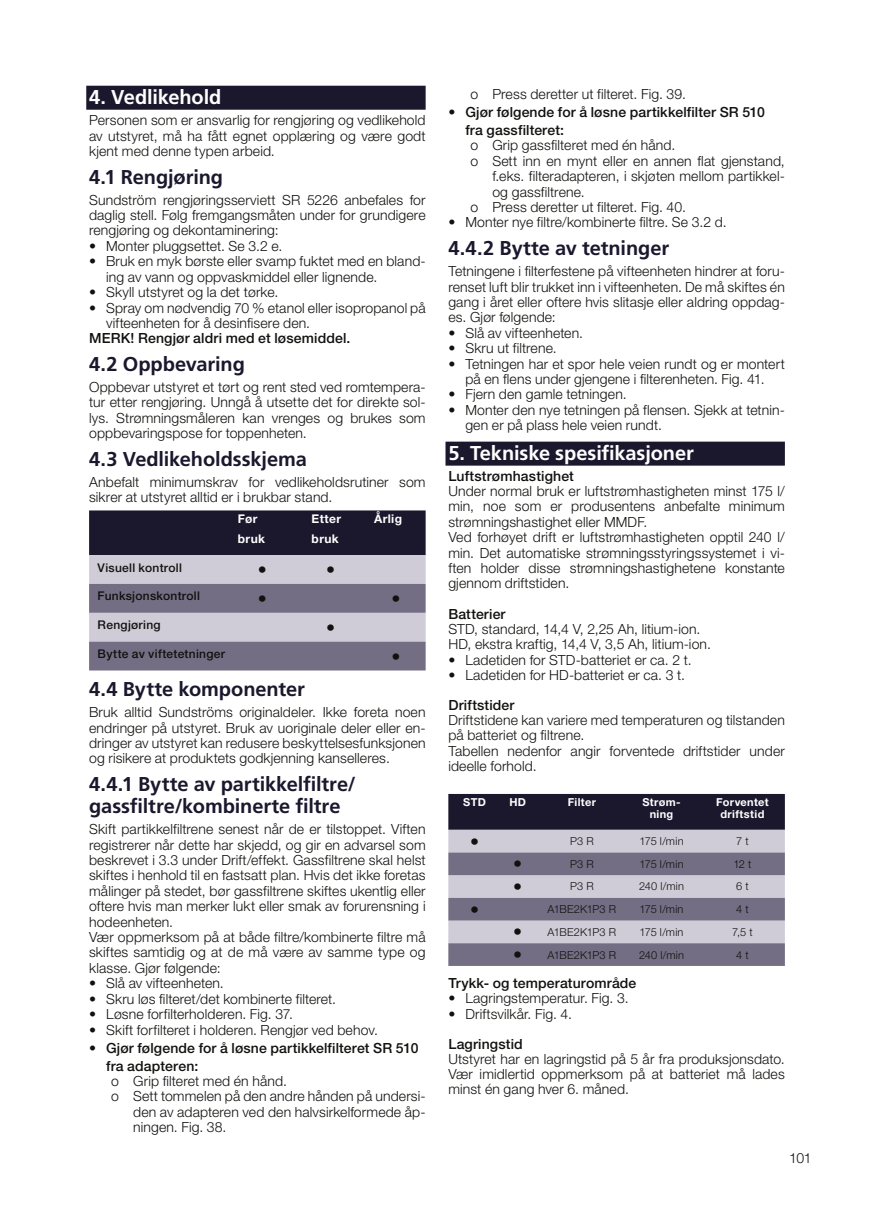
<style>
.page{position:relative;width:874px;height:1225px;background:#fff}
.page>*{position:absolute;margin:0;border:0;box-sizing:border-box;transform-origin:0 0}
.t1{font:700 20px/22px "Frutiger LT Pro";letter-spacing:-.005em;color:#1b182d}
.t2{font:700 20px "Frutiger LT Pro";letter-spacing:-.005em;color:#fff}
.t3{font:500 18px "Helvetica Neue LT Pro";color:#11110f}
.t4{font:300 18px "Helvetica Neue LT Pro";color:#11110f}
.t5{font:300 14px/15.4px "Helvetica Neue LT Pro";letter-spacing:.01em;color:#11110f}
.t6{font:500 14px/18px "Helvetica Neue LT Pro";letter-spacing:.01em;color:#11110f}
.t7{font:500 12px "Helvetica Neue LT Pro";letter-spacing:.025em;color:#11110f}
.t8{font:700 12px/20px "Helvetica Neue LT Pro";letter-spacing:.03em;color:#fff}
.t9{font:300 11px "Helvetica Neue LT Pro";letter-spacing:.01em;color:#11110f}
.t10{font:700 11px/12px "Helvetica Neue LT Pro";letter-spacing:.03em;color:#fff;text-align:center}
.t11{font:300 11px "Helvetica Neue LT Pro";letter-spacing:-.02em;color:#11110f}
.s1{font-weight:500}
.s2{font-size:18px}
</style>
<div class="page">
<div style="left:86px;top:86px;width:339px;height:24px;background:#1b182d"></div>
<svg style="left:89px;top:510px;width:336px;height:160px;background:#7c7889"></svg>
<div style="left:445px;top:441px;width:339px;height:24px;background:#1b182d"></div>
<svg style="left:448px;top:794px;width:336px;height:172px;background:#878394"></svg>
<h1 class="t2" style="left:89px;top:85px;width:134px">4. Vedlikehold</h1>
<p class="t5" style="left:89px;top:112px;width:338px;text-align:justify">Personen som er ansvarlig for rengjøring og vedlikehold av utstyret, må ha fått egnet opplæring og være godt kjent med denne typen arbeid.</p>
<h1 class="t1" style="left:89px;top:166px;width:135px">4.1 Rengjøring</h1>
<p class="t5" style="left:89px;top:192px;width:338px;text-align:justify">Sundström rengjøringsserviett SR 5226 anbefales for daglig stell. Følg fremgangsmåten under for grundigere rengjøring og dekontaminering:</p>
<p class="t5" style="left:89px;top:238px;width:195px">• Monter pluggsettet. Se 3.2 e.</p>
<p class="t5" style="left:106px;top:253px;width:321px;text-indent:-17px">• Bruk en myk børste eller svamp fuktet med en bland&shy;ing av vann og oppvaskmiddel eller lignende.</p>
<p class="t5" style="left:89px;top:284px;width:191px">• Skyll utstyret og la det tørke.</p>
<p class="t5" style="left:106px;top:299px;width:321px;text-indent:-17px"><span class="s1">•</span> Spray om nødvendig 70 % etanol eller isopropanol på vifteenheten for å desinfisere den.</p>
<p class="t6" style="left:89px;top:329px;width:262px">MERK! Rengjør aldri med et løsemiddel.</p>
<h1 class="t1" style="left:89px;top:353px;width:157px">4.2 Oppbevaring</h1>
<p class="t5" style="left:89px;top:379px;width:338px;text-align:justify">Oppbevar utstyret et tørt og rent sted ved romtempera&shy;tur etter rengjøring. Unngå å utsette det for direkte sol&shy;lys. Strømningsmåleren kan vrenges og brukes som oppbevaringspose for toppenheten.</p>
<h1 class="t1" style="left:89px;top:448px;width:219px">4.3 Vedlikeholdsskjema</h1>
<p class="t5" style="left:89px;top:474px;width:338px">Anbefalt minimumskrav for vedlikeholdsrutiner som sikrer at utstyret alltid er i brukbar stand.</p>
<p class="t8" style="left:238px;top:508px;width:29px">Før bruk</p>
<p class="t8" style="left:311px;top:508px;width:31px">Etter bruk</p>
<p class="t8" style="left:374px;top:508px;width:29px">Årlig</p>
<p class="t7" style="left:98px;top:560px;width:86px">Visuell kontroll</p>
<p class="t3" style="left:258px;top:559px;width:10px">•</p>
<p class="t3" style="left:326px;top:559px;width:10px">•</p>
<p class="t7" style="left:98px;top:589px;width:104px">Funksjonskontroll</p>
<p class="t3" style="left:258px;top:587px;width:10px">•</p>
<p class="t3" style="left:391px;top:587px;width:10px">•</p>
<p class="t7" style="left:98px;top:618px;width:65px">Rengjøring</p>
<p class="t3" style="left:326px;top:616px;width:10px">•</p>
<p class="t7" style="left:98px;top:647px;width:129px">Bytte av viftetetninger</p>
<p class="t4" style="left:391px;top:645px;width:10px">•</p>
<h1 class="t1" style="left:89px;top:678px;width:217px">4.4 Bytte komponenter</h1>
<p class="t5" style="left:89px;top:704px;width:338px;text-align:justify">Bruk alltid Sundströms originaldeler. Ikke foreta noen endringer på utstyret. Bruk av uoriginale deler eller en&shy;dringer av utstyret kan redusere beskyttelsesfunksjonen og risikere at produktets godkjenning kanselleres.</p>
<h1 class="t1" style="left:89px;top:773px;width:268px">4.4.1 Bytte av partikkelfiltre/ gassfiltre/kombinerte filtre</h1>
<p class="t5" style="left:89px;top:821px;width:338px">Skift partikkelfiltrene senest når de er tilstoppet. Viften registrerer når dette har skjedd, og gir en advarsel som beskrevet i 3.3 under Drift/effekt. Gassfiltrene skal helst skiftes i henhold til en fastsatt plan. Hvis det ikke foretas målinger på stedet, bør gassfiltrene skiftes ukentlig eller oftere hvis man merker lukt eller smak av forurensning i hodeenheten.<br>Vær oppmerksom på at både filtre/kombinerte filtre må skiftes samtidig og at de må være av samme type og klasse. Gjør følgende:</p>
<p class="t5" style="left:89px;top:975px;width:136px">• Slå av vifteenheten.</p>
<p class="t5" style="left:89px;top:990px;width:248px">• Skru løs filteret/det kombinerte filteret.</p>
<p class="t5" style="left:89px;top:1006px;width:205px">• Løsne forfilterholderen. Fig. 37.</p>
<p class="t5" style="left:89px;top:1021px;width:290px">• Skift forfilteret i holderen. Rengjør ved behov.</p>
<p class="t6" style="left:106px;top:1038px;width:314px;text-indent:-17px">• Gjør følgende for å løsne partikkelfilteret SR 510 fra adapteren:</p>
<p class="t5" style="left:111px;top:1073px;width:177px">o Grip filteret med én hånd.</p>
<p class="t5" style="left:111px;top:1088px;width:316px">o Sett tommelen på den andre hånden på undersi-</p>
<p class="t5" style="left:133px;top:1103px;width:294px">den av adapteren ved den halvsirkelformede åp-</p>
<p class="t5" style="left:133px;top:1119px;width:95px">ningen. Fig. 38.</p>
<p class="t5" style="left:470px;top:86px;width:217px">o Press deretter ut filteret. Fig. 39.</p>
<p class="t6" style="left:465px;top:103px;width:301px;text-indent:-17px">• Gjør følgende for å løsne partikkelfilter SR 510 fra gassfilteret:</p>
<p class="t5" style="left:470px;top:137px;width:206px">o Grip gassfilteret med én hånd.</p>
<p class="t5" style="left:470px;top:153px;width:316px">o Sett inn en mynt eller en annen flat gjenstand,</p>
<p class="t5" style="left:492px;top:168px;width:294px">f.eks. filteradapteren, i skjøten mellom partikkel-</p>
<p class="t5" style="left:492px;top:184px;width:94px">og gassfiltrene.</p>
<p class="t5" style="left:470px;top:199px;width:217px">o Press deretter ut filteret. Fig. 40.</p>
<p class="t5" style="left:448px;top:214px;width:279px">• Monter nye filtre/kombinerte filtre. Se 3.2 d.</p>
<h1 class="t1" style="left:448px;top:237px;width:222px">4.4.2 Bytte av tetninger</h1>
<p class="t5" style="left:448px;top:263px;width:338px;text-align:justify">Tetningene i filterfestene på vifteenheten hindrer at foru&shy;renset luft blir trukket inn i vifteenheten. De må skiftes én gang i året eller oftere hvis slitasje eller aldring oppdag&shy;es. Gjør følgende:</p>
<p class="t5" style="left:448px;top:325px;width:136px">• Slå av vifteenheten.</p>
<p class="t5" style="left:448px;top:340px;width:110px">• Skru ut filtrene.</p>
<p class="t5" style="left:448px;top:356px;width:338px;text-align:center">• Tetningen har et spor hele veien rundt og er montert på en flens under gjengene i filterenheten. Fig. 41.</p>
<p class="t5" style="left:448px;top:386px;width:180px">• Fjern den gamle tetningen.</p>
<p class="t5" style="left:465px;top:402px;width:321px;text-indent:-17px">• Monter den nye tetningen på flensen. Sjekk at tetnin&shy;gen er på plass hele veien rundt.</p>
<h1 class="t2" style="left:448px;top:441px;width:247px">5. Tekniske spesifikasjoner</h1>
<p class="t6" style="left:448px;top:466px;width:127px">Luftstrømhastighet</p>
<p class="t5" style="left:448px;top:483px;width:338px">Under normal bruk er luftstrømhastigheten minst 175 l/ min, noe som er produsentens anbefalte minimum strømningshastighet eller MMDF.<br>Ved forhøyet drift er luftstrømhastigheten opptil 240 l/ min. Det automatiske strømningsstyringssystemet i vi&shy;ften holder disse strømningshastighetene konstante gjennom driftstiden.</p>
<p class="t6" style="left:448px;top:604px;width:59px">Batterier</p>
<p class="t5" style="left:448px;top:621px;width:264px">STD, standard, 14,4 V, 2,25 Ah, litium-ion.<br>HD, ekstra kraftig, 14,4 V, 3,5 Ah, litium-ion.</p>
<p class="t5" style="left:448px;top:652px;width:245px">• Ladetiden for STD-batteriet er ca. 2 t.</p>
<p class="t5" style="left:448px;top:667px;width:238px">• Ladetiden for HD-batteriet er ca. 3 t.</p>
<p class="t6" style="left:448px;top:696px;width:68px">Driftstider</p>
<p class="t5" style="left:448px;top:712px;width:338px">Driftstidene kan variere med temperaturen og tilstanden på batteriet og filtrene.<br>Tabellen nedenfor angir forventede driftstider under ideelle forhold.</p>
<p class="t10" style="left:463px;top:795px;width:24px">STD</p>
<p class="t10" style="left:509px;top:795px;width:18px">HD</p>
<p class="t10" style="left:567px;top:795px;width:30px">Filter</p>
<p class="t10" style="left:642px;top:795px;width:40px">Strøm&shy;ning</p>
<p class="t10" style="left:715px;top:795px;width:54px">Forventet driftstid</p>
<p class="t4" style="left:470px;top:830px;width:10px">•</p>
<p class="t9" style="left:569px;top:834px;width:25px">P3 R</p>
<p class="t9" style="left:639px;top:834px;width:46px">175 l/min</p>
<p class="t9" style="left:735px;top:834px;width:14px">7 t</p>
<p class="t4" style="left:513px;top:853px;width:10px">•</p>
<p class="t9" style="left:569px;top:857px;width:25px">P3 R</p>
<p class="t9" style="left:639px;top:857px;width:46px">175 l/min</p>
<p class="t9" style="left:733px;top:857px;width:20px">12 t</p>
<p class="t4" style="left:513px;top:875px;width:10px">•</p>
<p class="t9" style="left:569px;top:880px;width:25px">P3 R</p>
<p class="t9" style="left:638px;top:880px;width:46px">240 l/min</p>
<p class="t9" style="left:735px;top:880px;width:14px">6 t</p>
<p class="t4" style="left:470px;top:898px;width:10px">•</p>
<p class="t11" style="left:547px;top:902px;width:70px">A1BE2K1P3 R</p>
<p class="t9" style="left:639px;top:902px;width:46px">175 l/min</p>
<p class="t9" style="left:735px;top:902px;width:14px">4 t</p>
<p class="t11" style="left:513px;top:925px;width:104px"><span class="s2">•</span> A1BE2K1P3 R</p>
<p class="t9" style="left:639px;top:925px;width:46px">175 l/min</p>
<p class="t9" style="left:731px;top:925px;width:22px">7,5 t</p>
<p class="t11" style="left:513px;top:948px;width:104px"><span class="s2">•</span> A1BE2K1P3 R</p>
<p class="t9" style="left:638px;top:948px;width:46px">240 l/min</p>
<p class="t9" style="left:735px;top:948px;width:14px">4 t</p>
<p class="t6" style="left:448px;top:973px;width:189px">Trykk- og temperaturområde</p>
<p class="t5" style="left:448px;top:990px;width:182px">• Lagringstemperatur. Fig. 3.</p>
<p class="t5" style="left:448px;top:1005px;width:125px">• Driftsvilkår. Fig. 4.</p>
<p class="t6" style="left:448px;top:1035px;width:76px">Lagringstid</p>
<p class="t5" style="left:448px;top:1051px;width:338px;text-align:justify">Utstyret har en lagringstid på 5 år fra produksjonsdato.<br>Vær imidlertid oppmerksom på at batteriet må lades minst én gang hver 6. måned.</p>
<p class="t5" style="left:788px;top:1150px;width:24px">101</p>
</div>
